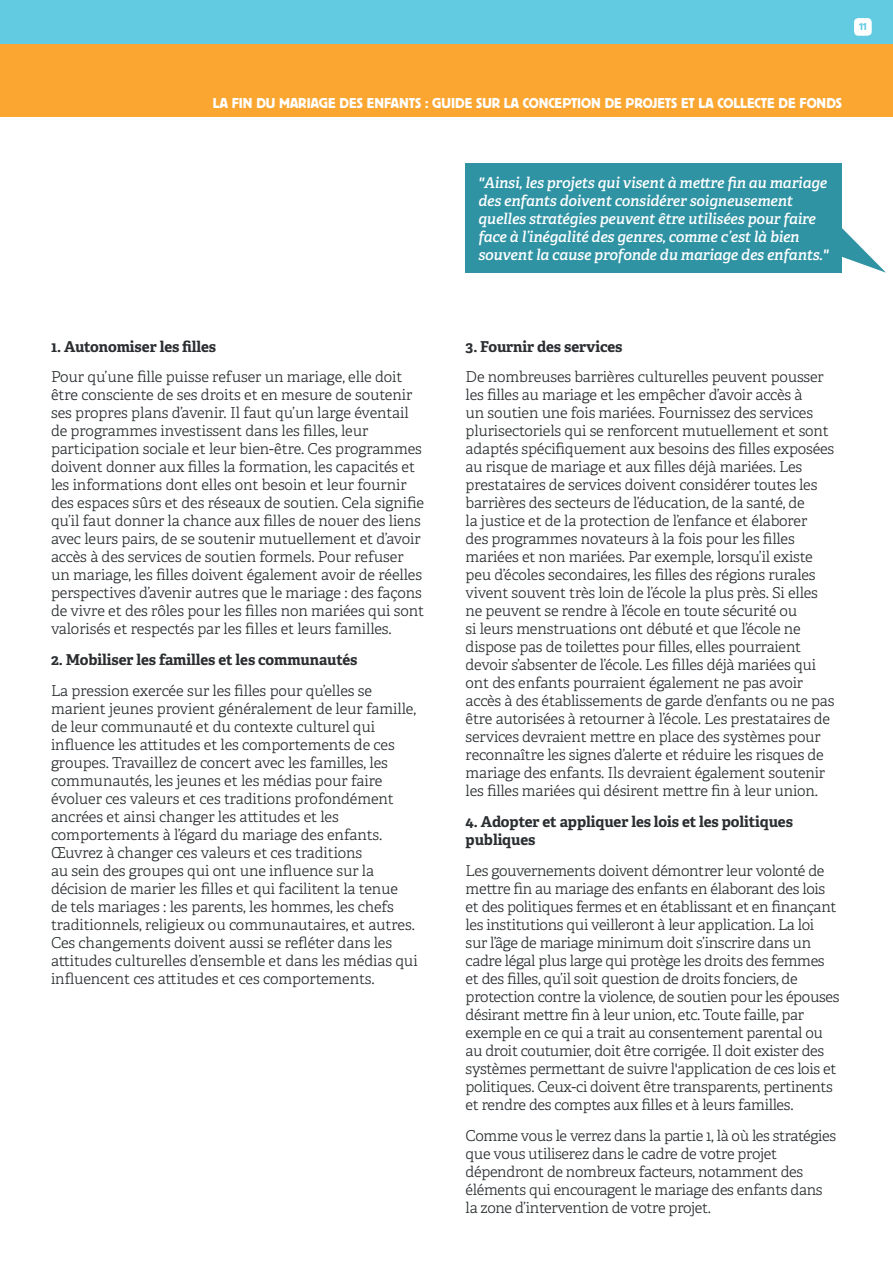
<style>
.page{position:relative;width:893px;height:1263px;background:#fff}
.page>*{position:absolute;margin:0;border:0;box-sizing:border-box;transform-origin:0 0}
.t1{font:300 15px/18px "Adelle";letter-spacing:-.01em;color:#2a2e30}
.t2{font:italic 600 15px/18px "Adelle";letter-spacing:-.01em;color:#fff}
.t3{font:700 15px/18px "Adelle";letter-spacing:-.005em;color:#2a2e30}
.t4{font:15px "Platz";color:#fff}
.t5{font:10.5px "Platz";color:#63cbe1}
</style>
<div class="page">
<div style="left:0;top:0;width:893px;height:45px;background:#63cbe1"></div>
<div style="left:0;top:45px;width:893px;height:72px;background:#faa631"></div>
<div style="left:854px;top:18px;width:18px;height:18px;background:#fff;border-radius:4px"></div>
<div style="left:466px;top:164px;width:376px;height:109px;background:#2f93a4"></div>
<svg style="left:842px;top:228px;width:44px;height:45px"></svg>
<p class="t5" style="left:859px;top:21px;width:9px">11</p>
<p class="t4" style="left:213px;top:95px;width:630px">LA FIN DU MARIAGE DES ENFANTS : GUIDE SUR LA CONCEPTION DE PROJETS ET LA COLLECTE DE FONDS</p>
<p class="t2" style="left:478px;top:173px;width:352px">"Ainsi, les projets qui visent à mettre fin au mariage des enfants doivent considérer soigneusement quelles stratégies peuvent être utilisées pour faire face à l’inégalité des genres, comme c’est là bien souvent la cause profonde du mariage des enfants."</p>
<p class="t3" style="left:51px;top:337px;width:167px">1. Autonomiser les filles</p>
<p class="t1" style="left:51px;top:368px;width:375px">Pour qu’une fille puisse refuser un mariage, elle doit être consciente de ses droits et en mesure de soutenir ses propres plans d’avenir. Il faut qu’un large éventail de programmes investissent dans les filles, leur participation sociale et leur bien-être. Ces programmes doivent donner aux filles la formation, les capacités et les informations dont elles ont besoin et leur fournir des espaces sûrs et des réseaux de soutien. Cela signifie qu’il faut donner la chance aux filles de nouer des liens avec leurs pairs, de se soutenir mutuellement et d’avoir accès à des services de soutien formels. Pour refuser un mariage, les filles doivent également avoir de réelles perspectives d’avenir autres que le mariage : des façons de vivre et des rôles pour les filles non mariées qui sont valorisés et respectés par les filles et leurs familles.</p>
<p class="t3" style="left:51px;top:651px;width:308px">2. Mobiliser les familles et les communautés</p>
<p class="t1" style="left:51px;top:682px;width:368px">La pression exercée sur les filles pour qu’elles se marient jeunes provient généralement de leur famille, de leur communauté et du contexte culturel qui influence les attitudes et les comportements de ces groupes. Travaillez de concert avec les familles, les communautés, les jeunes et les médias pour faire évoluer ces valeurs et ces traditions profondément ancrées et ainsi changer les attitudes et les comportements à l’égard du mariage des enfants.<br>Œuvrez à changer ces valeurs et ces traditions<br>au sein des groupes qui ont une influence sur la décision de marier les filles et qui facilitent la tenue de tels mariages : les parents, les hommes, les chefs traditionnels, religieux ou communautaires, et autres.<br>Ces changements doivent aussi se refléter dans les attitudes culturelles d’ensemble et dans les médias qui influencent ces attitudes et ces comportements.</p>
<p class="t3" style="left:466px;top:337px;width:158px">3. Fournir des services</p>
<p class="t1" style="left:466px;top:368px;width:370px">De nombreuses barrières culturelles peuvent pousser les filles au mariage et les empêcher d’avoir accès à<br>un soutien une fois mariées. Fournissez des services plurisectoriels qui se renforcent mutuellement et sont adaptés spécifiquement aux besoins des filles exposées au risque de mariage et aux filles déjà mariées. Les prestataires de services doivent considérer toutes les barrières des secteurs de l’éducation, de la santé, de<br>la justice et de la protection de l’enfance et élaborer<br>des programmes novateurs à la fois pour les filles mariées et non mariées. Par exemple, lorsqu’il existe peu d’écoles secondaires, les filles des régions rurales vivent souvent très loin de l’école la plus près. Si elles ne peuvent se rendre à l’école en toute sécurité ou<br>si leurs menstruations ont débuté et que l’école ne dispose pas de toilettes pour filles, elles pourraient devoir s’absenter de l’école. Les filles déjà mariées qui ont des enfants pourraient également ne pas avoir accès à des établissements de garde d’enfants ou ne pas être autorisées à retourner à l’école. Les prestataires de services devraient mettre en place des systèmes pour reconnaître les signes d’alerte et réduire les risques de mariage des enfants. Ils devraient également soutenir les filles mariées qui désirent mettre fin à leur union.</p>
<p class="t3" style="left:466px;top:813px;width:329px">4. Adopter et appliquer les lois et les politiques publiques</p>
<p class="t1" style="left:466px;top:862px;width:376px">Les gouvernements doivent démontrer leur volonté de mettre fin au mariage des enfants en élaborant des lois et des politiques fermes et en établissant et en finançant les institutions qui veilleront à leur application. La loi sur l’âge de mariage minimum doit s’inscrire dans un cadre légal plus large qui protège les droits des femmes et des filles, qu’il soit question de droits fonciers, de protection contre la violence, de soutien pour les épouses désirant mettre fin à leur union, etc. Toute faille, par exemple en ce qui a trait au consentement parental ou au droit coutumier, doit être corrigée. Il doit exister des systèmes permettant de suivre l'application de ces lois et politiques. Ceux-ci doivent être transparents, pertinents et rendre des comptes aux filles et à leurs familles.</p>
<p class="t1" style="left:466px;top:1126px;width:372px">Comme vous le verrez dans la partie 1, là où les stratégies que vous utiliserez dans le cadre de votre projet dépendront de nombreux facteurs, notamment des éléments qui encouragent le mariage des enfants dans la zone d’intervention de votre projet.</p>
</div>
